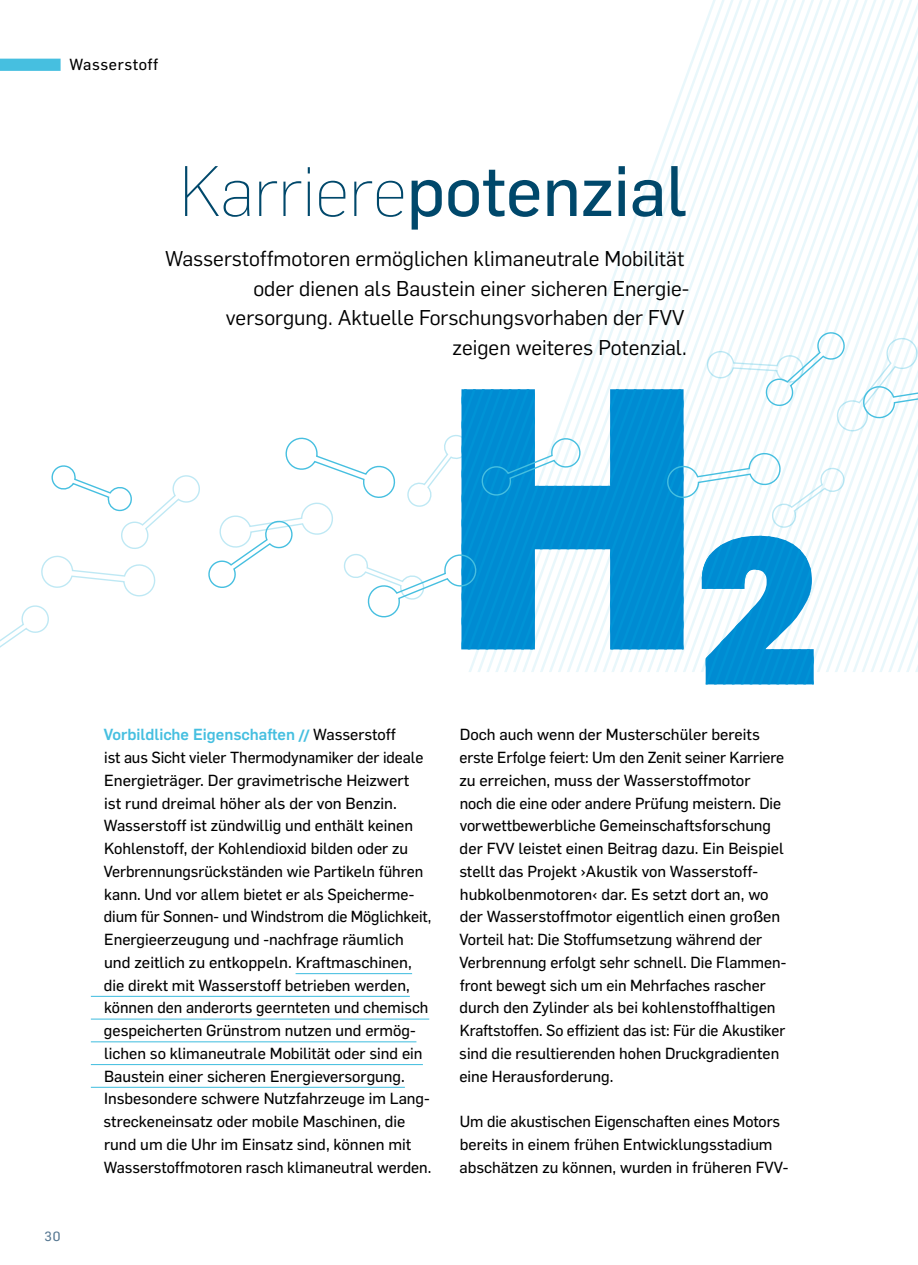
<style>
.page{position:relative;width:918px;height:1265px;background:#fff}
.page>*{position:absolute;margin:0;border:0;box-sizing:border-box;transform-origin:0 0}
.t1{font:70px "Flama Basic";color:#00486b}
.t2{font:21px/29.8px "Flama";color:#000;text-align:right}
.t3{font:15.75px/22.8px "Flama Basic";color:#000}
.t4{font:500 15.75px "Flama";color:#46bfe0}
.t5{font:15.75px "Flama Basic";letter-spacing:.04em;color:#000}
.t6{font:13.12px "Flama Basic";color:#557791}
.s1{font-family:"Flama";font-weight:200}
.s2{font-weight:700;font-style:italic}
.s3{font-family:"Flama Basic";font-weight:400;color:#000}
</style>
<div class="page">
<hr style="left:91px;top:996px;width:319px;height:1px;background:#46bfe0">
<hr style="left:296px;top:973px;width:116px;height:1px;background:#46bfe0">
<hr style="left:91px;top:1019px;width:338px;height:1px;background:#46bfe0">
<hr style="left:91px;top:1041px;width:325px;height:1px;background:#46bfe0">
<hr style="left:91px;top:1064px;width:332px;height:1px;background:#46bfe0">
<hr style="left:91px;top:1087px;width:314px;height:1px;background:#46bfe0">
<svg style="left:0;top:605px;width:49px;height:43px"></svg>
<svg style="left:616px;top:389px;width:7px;height:283px;background:#1396d6"></svg>
<svg style="left:623px;top:389px;width:9px;height:283px;background:#1396d6"></svg>
<svg style="left:632px;top:389px;width:9px;height:283px;background:#1396d6"></svg>
<svg style="left:641px;top:389px;width:9px;height:283px;background:#1396d6"></svg>
<svg style="left:650px;top:389px;width:9px;height:283px;background:#1396d6"></svg>
<svg style="left:208px;top:268px;width:408px;height:404px"></svg>
<svg style="left:41px;top:465px;width:159px;height:132px"></svg>
<svg style="left:659px;top:0;width:259px;height:684px"></svg>
<div style="left:0;top:59px;width:61px;height:12px;background:#46bfe0"></div>
<p class="t5" style="left:69px;top:54px;width:90px">Wasserstoff</p>
<h1 class="t1" style="left:179px;top:142px;width:509px"><span class="s1">Karriere</span>potenzial</h1>
<h2 class="t2" style="left:165px;top:242px;width:525px">Wasserstoffmotoren ermöglichen klimaneutrale Mobilität oder dienen als Baustein einer sicheren Energie&shy;versorgung. Aktuelle Forschungsvorhaben der FVV<br>zeigen weiteres Potenzial.</h2>
<p class="t6" style="left:44px;top:1227px;width:18px">30</p>
<p class="t4" style="left:104px;top:723px;width:293px">Vorbildliche Eigenschaften<span class="s2">||</span> <span class="s3">Wasserstoff</span></p>
<p class="t3" style="left:104px;top:745px;width:329px">ist aus Sicht vieler Thermodynamiker der ideale Energieträger. Der gravimetrische Heizwert<br>ist rund dreimal höher als der von Benzin.<br>Wasserstoff ist zündwillig und enthält keinen Kohlenstoff, der Kohlendioxid bilden oder zu Verbrennungsrückständen wie Partikeln führen kann. Und vor allem bietet er als Speicherme&shy;dium für Sonnen- und Windstrom die Möglichkeit, Energieerzeugung und -nachfrage räumlich und zeitlich zu entkoppeln. Kraftmaschinen, die direkt mit Wasserstoff betrieben werden, können den anderorts geernteten und chemisch gespeicherten Grünstrom nutzen und ermög&shy;lichen so klimaneutrale Mobilität oder sind ein Baustein einer sicheren Energieversorgung.<br>Insbesondere schwere Nutzfahrzeuge im Lang&shy;streckeneinsatz oder mobile Maschinen, die rund um die Uhr im Einsatz sind, können mit Wasserstoffmotoren rasch klimaneutral werden.</p>
<p class="t3" style="left:459px;top:722px;width:328px">Doch auch wenn der Musterschüler bereits erste Erfolge feiert: Um den Zenit seiner Karriere zu erreichen, muss der Wasserstoffmotor noch die eine oder andere Prüfung meistern. Die vorwettbewerbliche Gemeinschaftsforschung der FVV leistet einen Beitrag dazu. Ein Beispiel stellt das Projekt ›Akustik von Wasserstoff&shy;hubkolbenmotoren‹ dar. Es setzt dort an, wo der Wasserstoffmotor eigentlich einen großen Vorteil hat: Die Stoffumsetzung während der Verbrennung erfolgt sehr schnell. Die Flammen&shy;front bewegt sich um ein Mehrfaches rascher durch den Zylinder als bei kohlenstoffhaltigen Kraftstoffen. So effizient das ist: Für die Akustiker sind die resultierenden hohen Druckgradienten eine Herausforderung.</p>
<p class="t3" style="left:459px;top:1109px;width:330px">Um die akustischen Eigenschaften eines Motors bereits in einem frühen Entwicklungsstadium abschätzen zu können, wurden in früheren FVV-</p>
</div>
